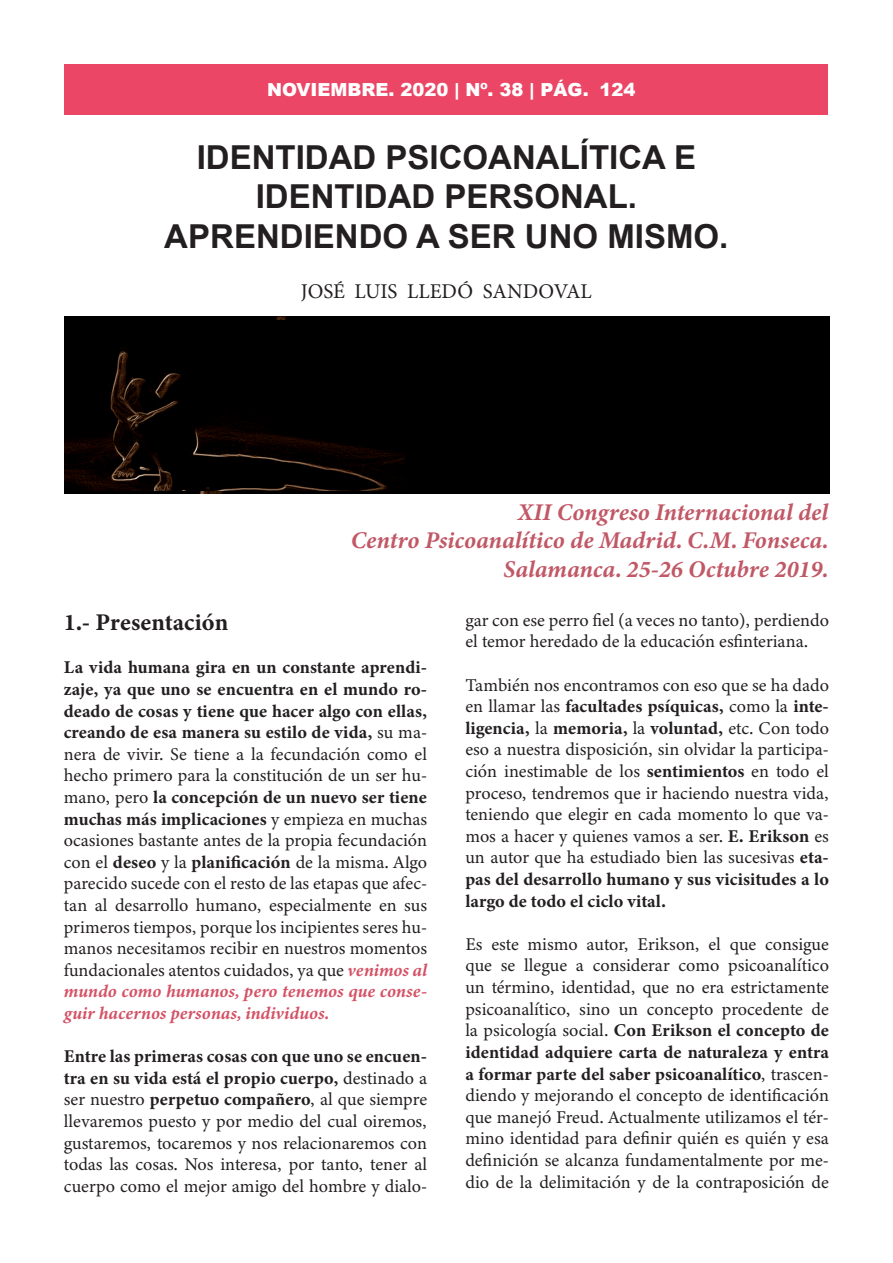
<style>
.page{position:relative;width:893px;height:1263px;background:#fff}
.page>*{position:absolute;margin:0;border:0;box-sizing:border-box;transform-origin:0 0}
.t1{font:700 33px "Arial";color:#231f20}
.t2{font:italic 24px "Minion Variable Concept";letter-spacing:.025em;color:#c15866}
.t3{font:24px "Minion Variable Concept";letter-spacing:.025em;color:#231f20}
.t4{font:21px "Minion Pro";color:#231f20}
.t5{font:18px/21.6px "Minion Variable Concept";color:#231f20;text-align:justify}
.t6{font:900 18px "Arial";color:#fff}
.s1{font-style:italic;color:#d45266}
</style>
<div class="page">
<div style="left:65px;top:65px;width:763px;height:50px;background:#eb4665"></div>
<div style="left:64px;top:317px;width:766px;height:176px;background:#000"></div>
<img style="left:65px;top:320px;width:340px;height:170px">
<p class="t6" style="left:267px;top:77px;width:370px">NOVIEMBRE. 2020 | Nº. 38 | PÁG. 124</p>
<p class="t1" style="left:197px;top:135px;width:501px">IDENTIDAD PSICOANALÍTICA E</p>
<p class="t1" style="left:256px;top:175px;width:383px">IDENTIDAD PERSONAL.</p>
<p class="t1" style="left:164px;top:214px;width:566px">APRENDIENDO A SER UNO MISMO.</p>
<p class="t4" style="left:301px;top:277px;width:292px">JOSÉ LUIS LLEDÓ SANDOVAL</p>
<p class="t2" style="left:519px;top:495px;width:310px">XII Congreso Internacional del</p>
<p class="t2" style="left:351px;top:524px;width:477px">Centro Psicoanalítico de Madrid. C.M. Fonseca.</p>
<p class="t2" style="left:503px;top:553px;width:325px">Salamanca. 25-26 Octubre 2019.</p>
<p class="t3" style="left:64px;top:606px;width:166px">1.- Presentación</p>
<p class="t5" style="left:64px;top:657px;width:365px">La vida humana gira en un constante aprendi&shy;zaje, ya que uno se encuentra en el mundo ro&shy;deado de cosas y tiene que hacer algo con ellas, creando de esa manera su estilo de vida, su ma&shy;nera de vivir. Se tiene a la fecundación como el hecho primero para la constitución de un ser hu&shy;mano, pero la concepción de un nuevo ser tiene muchas más implicaciones y empieza en muchas ocasiones bastante antes de la propia fecundación con el deseo y la planificación de la misma. Algo parecido sucede con el resto de las etapas que afec&shy;tan al desarrollo humano, especialmente en sus primeros tiempos, porque los incipientes seres hu&shy;manos necesitamos recibir en nuestros momentos fundacionales atentos cuidados, ya que <span class="s1">venimos al mundo como humanos, pero tenemos que conse&shy;guir hacernos personas, individuos.</span></p>
<p class="t5" style="left:64px;top:1045px;width:365px">Entre las primeras cosas con que uno se encuen&shy;tra en su vida está el propio cuerpo, destinado a ser nuestro perpetuo compañero, al que siempre llevaremos puesto y por medio del cual oiremos, gustaremos, tocaremos y nos relacionaremos con todas las cosas. Nos interesa, por tanto, tener al cuerpo como el mejor amigo del hombre y dialo-</p>
<p class="t5" style="left:465px;top:609px;width:365px">gar con ese perro fiel (a veces no tanto), perdiendo el temor heredado de la educación esfinteriana.</p>
<p class="t5" style="left:465px;top:674px;width:365px">También nos encontramos con eso que se ha dado en llamar las facultades psíquicas, como la inte&shy;ligencia, la memoria, la voluntad, etc. Con todo eso a nuestra disposición, sin olvidar la participa&shy;ción inestimable de los sentimientos en todo el proceso, tendremos que ir haciendo nuestra vida, teniendo que elegir en cada momento lo que va&shy;mos a hacer y quienes vamos a ser. E. Erikson es un autor que ha estudiado bien las sucesivas eta&shy;pas del desarrollo humano y sus vicisitudes a lo largo de todo el ciclo vital.</p>
<p class="t5" style="left:465px;top:933px;width:365px">Es este mismo autor, Erikson, el que consigue que se llegue a considerar como psicoanalítico un término, identidad, que no era estrictamente psicoanalítico, sino un concepto procedente de la psicología social. Con Erikson el concepto de identidad adquiere carta de naturaleza y entra a formar parte del saber psicoanalítico, trascen&shy;diendo y mejorando el concepto de identificación que manejó Freud. Actualmente utilizamos el tér&shy;mino identidad para definir quién es quién y esa definición se alcanza fundamentalmente por me&shy;dio de la delimitación y de la contraposición de</p>
</div>
